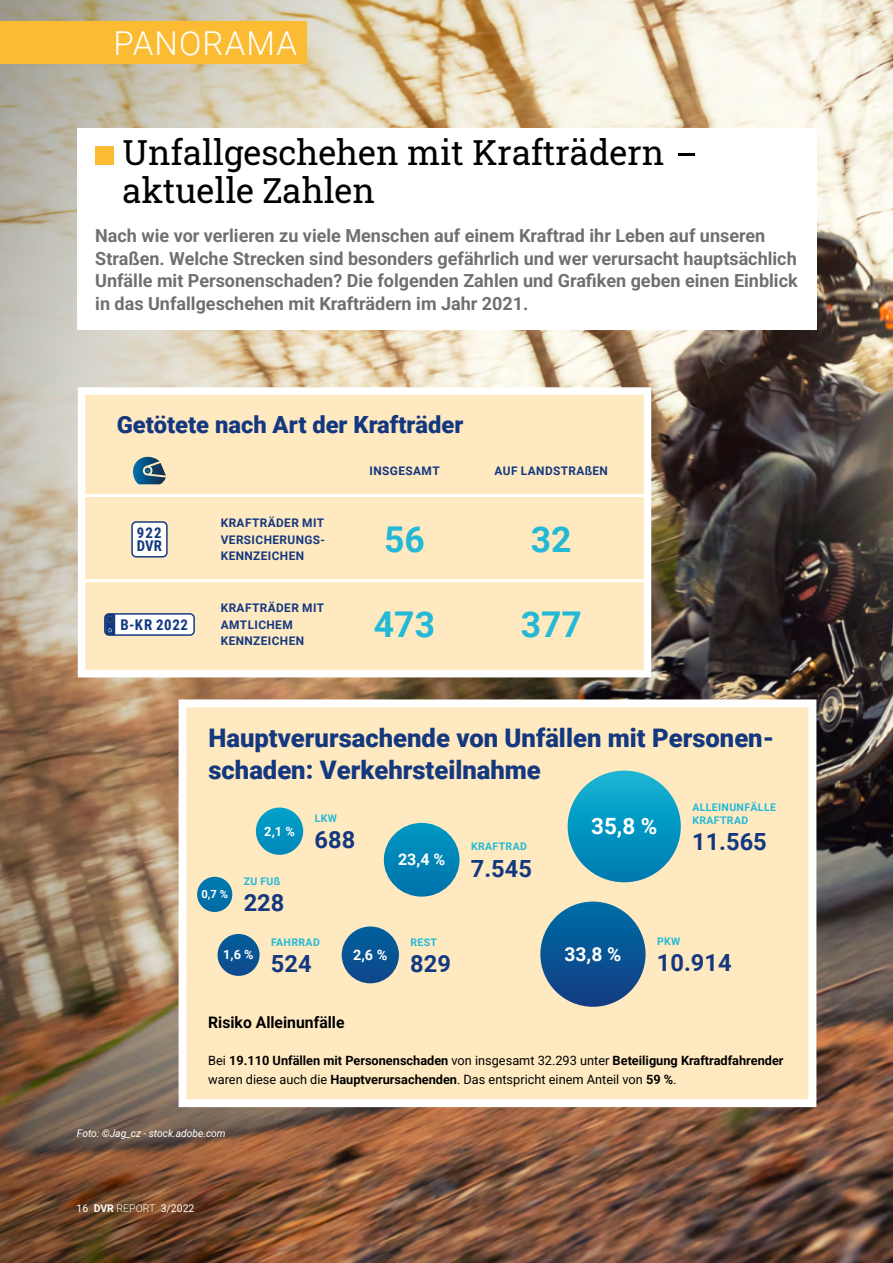
<style>
.page{position:relative;width:893px;height:1263px;background:#fff}
.page>*{position:absolute;margin:0;border:0;box-sizing:border-box;transform-origin:0 0}
.t1{font:700 35.55px "Roboto";color:#23b9d6}
.t2{font:34.5px/37.5px "Roboto Slab";color:#000}
.t3{font:300 33px "Roboto";letter-spacing:.035em;color:#fff}
.t4{font:900 25.65px/32px "Roboto";color:#14387f}
.t5{font:700 23.7px "Roboto";color:#14387f}
.t6{font:900 23.7px "Roboto";color:#14387f}
.t7{font:700 22.35px "Roboto";color:#fff}
.t8{font:700 19.2px "Roboto";color:#fff}
.t9{font:700 18px/22.5px "Roboto";color:#706f6f}
.t10{font:700 16.05px "Roboto";color:#fff}
.t11{font:700 15.9px "Roboto";color:#000}
.t12{font:700 14.85px/13.4px "Roboto Condensed";letter-spacing:.045em;color:#14387f}
.t13{font:700 14.4px "Roboto";color:#fff}
.t14{font:700 12.75px/18.8px "Roboto";color:#000}
.t15{font:700 12.75px "Roboto";color:#fff}
.t16{font:700 11.85px/16.4px "Roboto";letter-spacing:.035em;color:#14387f;text-align:justify}
.t17{font:700 11.25px "Roboto";color:#fff}
.t18{font:700 10.5px/13.2px "Roboto";letter-spacing:.035em;color:#23b9d6}
.t19{font:italic 10.5px "Roboto";color:#fff}
.t20{font:10.5px "Roboto";color:#fff}
.s1{font-weight:400}
.s2{font-weight:700}
.s3{font-weight:300}
</style>
<div class="page">
<img style="left:0;top:0;width:893px;height:1263px">
<div style="left:0;top:21px;width:306px;height:43px;background:#fbbc33"></div>
<div style="left:82px;top:392px;width:565px;height:282px;background:#ffe9c0"></div>
<svg style="left:133px;top:457px;width:33px;height:27px"></svg>
<hr style="left:82px;top:579px;width:565px;height:3px;background:#fff">
<hr style="left:82px;top:494px;width:565px;height:3px;background:#fff">
<div style="left:132px;top:522px;width:35px;height:35px;background:#fff;border-radius:4px"></div>
<div style="left:131px;top:521px;width:37px;height:36px;border:1px solid #14387f;border-radius:4px"></div>
<div style="left:105px;top:614px;width:89px;height:21px;background:#fff;border-radius:4px"></div>
<svg style="left:106px;top:615px;width:9px;height:19px"></svg>
<div style="left:104px;top:613px;width:91px;height:23px;border:1px solid #14387f;border-radius:4px"></div>
<div style="left:78px;top:387px;width:573px;height:290px;border:7px solid #fff"></div>
<div style="left:183px;top:703px;width:629px;height:400px;background:#ffe9c0"></div>
<div style="left:256px;top:807px;width:47px;height:48px;background:#0095c1;border-radius:24px"></div>
<div style="left:540px;top:901px;width:106px;height:106px;background:linear-gradient(to bottom,#0472a8,#173e83);border-radius:53px"></div>
<svg style="left:568px;top:771px;width:113px;height:111px"></svg>
<svg style="left:384px;top:823px;width:75px;height:74px"></svg>
<div style="left:218px;top:934px;width:42px;height:42px;background:#085494;border-radius:21px"></div>
<div style="left:197px;top:877px;width:35px;height:35px;background:#0073ab;border-radius:18px"></div>
<div style="left:342px;top:926px;width:57px;height:57px;background:#085494;border-radius:29px"></div>
<div style="left:179px;top:699px;width:637px;height:408px;border:8px solid #fff"></div>
<div style="left:77px;top:128px;width:739px;height:202px;background:#fff"></div>
<div style="left:95px;top:146px;width:19px;height:19px;background:#fbbc33"></div>
<h3 class="t3" style="left:113px;top:20px;width:185px">PANORAMA</h3>
<h2 class="t2" style="left:123px;top:133px;width:579px">Unfallgeschehen mit Krafträdern - aktuelle Zahlen</h2>
<p class="t9" style="left:95px;top:224px;width:704px">Nach wie vor verlieren zu viele Menschen auf einem Kraftrad ihr Leben auf unseren Straßen. Welche Strecken sind besonders gefährlich und wer verursacht hauptsächlich Unfälle mit Personenschaden? Die folgenden Zahlen und Grafiken geben einen Einblick in das Unfallgeschehen mit Krafträdern im Jahr 2021.</p>
<h3 class="t6" style="left:117px;top:408px;width:348px">Getötete nach Art der Krafträder</h3>
<p class="t12" style="left:137px;top:525px;width:27px">922<br>DVR</p>
<p class="t12" style="left:121px;top:617px;width:69px">B-KR 2022</p>
<p class="t16" style="left:221px;top:514px;width:106px">KRAFTRÄDER MIT VERSICHERUNGS-KENNZEICHEN</p>
<p class="t16" style="left:221px;top:599px;width:105px;text-align:left">KRAFTRÄDER MIT<br>AMTLICHEM<br>KENNZEICHEN</p>
<p class="t16" style="left:370px;top:462px;width:72px">INSGESAMT</p>
<p class="t16" style="left:495px;top:462px;width:115px">AUF LANDSTRAßEN</p>
<h1 class="t1" style="left:384px;top:514px;width:42px">56</h1>
<h1 class="t1" style="left:531px;top:514px;width:42px">32</h1>
<h1 class="t1" style="left:374px;top:600px;width:63px">473</h1>
<h1 class="t1" style="left:521px;top:600px;width:63px">377</h1>
<h3 class="t4" style="left:208px;top:721px;width:567px">Hauptverursachende von Unfällen mit Personen&shy;schaden: Verkehrsteilnahme</h3>
<p class="t17" style="left:201px;top:886px;width:28px">0,7 %</p>
<p class="t15" style="left:264px;top:822px;width:32px">2,1 %</p>
<p class="t18" style="left:244px;top:874px;width:38px">ZU FUß</p>
<h3 class="t5" style="left:244px;top:886px;width:42px">228</h3>
<p class="t18" style="left:315px;top:811px;width:24px">LKW</p>
<h3 class="t5" style="left:315px;top:823px;width:42px">688</h3>
<p class="t15" style="left:223px;top:946px;width:32px">1,6 %</p>
<p class="t18" style="left:271px;top:935px;width:50px">FAHRRAD</p>
<h3 class="t5" style="left:271px;top:947px;width:42px">524</h3>
<p class="t13" style="left:353px;top:945px;width:36px">2,6 %</p>
<p class="t10" style="left:398px;top:848px;width:49px">23,4 %</p>
<p class="t18" style="left:410px;top:935px;width:28px">REST</p>
<h3 class="t5" style="left:410px;top:947px;width:42px">829</h3>
<p class="t18" style="left:471px;top:840px;width:57px">KRAFTRAD</p>
<h3 class="t5" style="left:471px;top:851px;width:63px">7.545</h3>
<p class="t7" style="left:591px;top:811px;width:68px">35,8 %</p>
<p class="t18" style="left:692px;top:800px;width:85px">ALLEINUNFÄLLE<br>KRAFTRAD</p>
<h3 class="t5" style="left:692px;top:825px;width:76px">11.565</h3>
<p class="t8" style="left:565px;top:941px;width:58px">33,8 %</p>
<p class="t18" style="left:657px;top:934px;width:25px">PKW</p>
<h3 class="t5" style="left:657px;top:946px;width:76px">10.914</h3>
<p class="t11" style="left:208px;top:1011px;width:138px">Risiko Alleinunfälle</p>
<p class="t14" style="left:208px;top:1051px;width:577px"><span class="s1">Bei</span> 19.110 Unfällen mit Personenschaden <span class="s1">von insgesamt 32.293 unter</span> Beteiligung Kraftradfahrender <span class="s1">waren diese auch die</span> Hauptverursachenden<span class="s1">. Das entspricht einem Anteil von</span> 59 %<span class="s1">.</span></p>
<p class="t19" style="left:77px;top:1126px;width:150px">Foto: ©Jag_cz - stock.adobe.com</p>
<p class="t20" style="left:77px;top:1201px;width:119px">16 <span class="s2">DVR</span> <span class="s3">REPORT</span> 3/2022</p>
</div>
